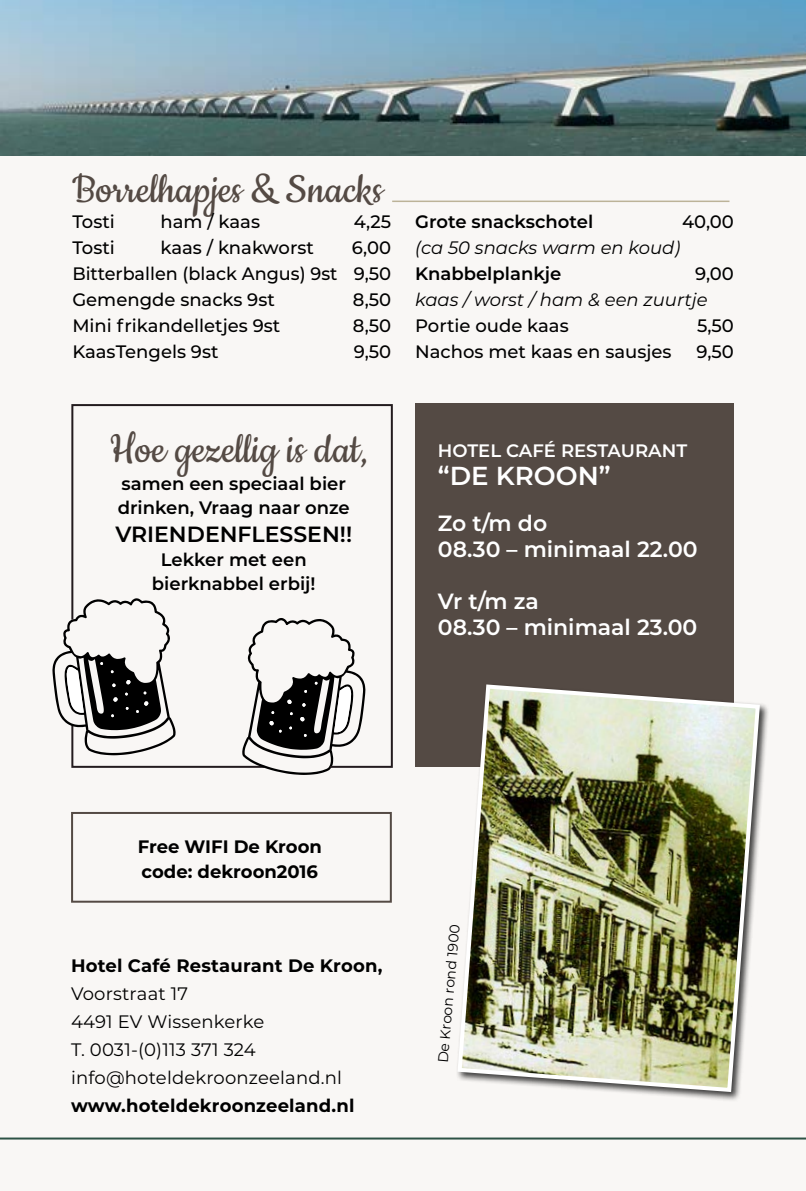
<style>
.page{position:relative;width:806px;height:1191px;background:#fff}
.page>*{position:absolute;margin:0;border:0;box-sizing:border-box;transform-origin:0 0}
.t1{font:46.8px "Cookie";color:#544a44}
.t2{font:600 26px "Montserrat";color:#fff}
.t3{font:600 22px/26px "Montserrat";color:#fff}
.t4{font:600 22px "Montserrat";color:#000}
.t5{font:500 18px/26px "Montserrat";color:#000;text-align:justify}
.t6{font:600 18px/24px "Montserrat";color:#000}
.t7{font:700 18px/24.4px "Montserrat";letter-spacing:.005em;color:#000}
.t8{font:18px/28px "Montserrat";letter-spacing:.01em;color:#000}
.t9{font:italic 18px "Montserrat";color:#000}
.t10{font:600 18px "Montserrat";color:#fff}
.t11{font:14px "Montserrat";color:#000}
</style>
<div class="page">
<div style="left:0;top:0;width:805px;height:1191px;background:#f9f7f5"></div>
<hr style="left:0;top:1137px;width:805px;height:2px;background:#2d5245">
<hr style="left:392px;top:201px;width:337px;height:1px;background:#bcb398">
<img style="left:0;top:0;width:805px;height:155px">
<div style="left:415px;top:403px;width:318px;height:364px;background:#544a44"></div>
<div style="left:455px;top:683px;width:314px;height:419px;background:#000;opacity:.75"></div>
<img style="left:455px;top:682px;width:306px;height:412px">
<div style="left:71px;top:812px;width:320px;height:90px;border:2px solid #544a44"></div>
<svg style="left:52px;top:621px;width:278px;height:154px"></svg>
<svg style="left:70px;top:404px;width:323px;height:365px"></svg>
<h1 class="t1" style="left:72px;top:165px;width:312px">Borrelhapjes &amp; Snacks</h1>
<p class="t5" style="left:72px;top:208px;width:44px">Tosti</p>
<p class="t5" style="left:160px;top:208px;width:101px">ham / kaas</p>
<p class="t5" style="left:353px;top:208px;width:39px">4,25</p>
<p class="t5" style="left:72px;top:234px;width:44px">Tosti</p>
<p class="t5" style="left:160px;top:234px;width:155px">kaas / knakworst</p>
<p class="t5" style="left:72px;top:234px;width:320px;text-indent:279px">6,00<br>Bitterballen (black Angus) 9st 9,50<br>Gemengde snacks 9st</p>
<p class="t5" style="left:352px;top:286px;width:40px">8,50</p>
<p class="t5" style="left:72px;top:312px;width:209px">Mini frikandelletjes 9st</p>
<p class="t5" style="left:352px;top:312px;width:40px">8,50</p>
<p class="t5" style="left:72px;top:338px;width:148px">KaasTengels 9st</p>
<p class="t5" style="left:353px;top:338px;width:39px">9,50</p>
<p class="t6" style="left:415px;top:209px;width:179px">Grote snackschotel</p>
<p class="t5" style="left:681px;top:208px;width:53px">40,00</p>
<p class="t9" style="left:415px;top:235px;width:266px">(ca 50 snacks warm en koud)</p>
<p class="t6" style="left:415px;top:261px;width:148px">Knabbelplankje</p>
<p class="t5" style="left:694px;top:260px;width:40px">9,00</p>
<p class="t9" style="left:415px;top:287px;width:294px">kaas / worst / ham &amp; een zuurtje</p>
<p class="t5" style="left:415px;top:312px;width:155px">Portie oude kaas</p>
<p class="t5" style="left:696px;top:312px;width:38px">5,50</p>
<p class="t5" style="left:415px;top:338px;width:258px">Nachos met kaas en sausjes</p>
<p class="t5" style="left:696px;top:338px;width:39px">9,50</p>
<h1 class="t1" style="left:109px;top:425px;width:259px">Hoe gezellig is dat,</h1>
<p class="t6" style="left:118px;top:471px;width:233px">samen een speciaal bier drinken, Vraag naar onze</p>
<p class="t4" style="left:115px;top:519px;width:238px">VRIENDENFLESSEN!!</p>
<p class="t6" style="left:152px;top:547px;width:165px;text-align:center">Lekker met een bierknabbel erbij!</p>
<p class="t10" style="left:437px;top:438px;width:251px">HOTEL CAFÉ RESTAURANT</p>
<h2 class="t2" style="left:437px;top:457px;width:174px">“DE KROON”</h2>
<p class="t3" style="left:437px;top:509px;width:261px">Zo t/m do<br>08.30 – minimaal 22.00</p>
<p class="t3" style="left:437px;top:587px;width:261px">Vr t/m za<br>08.30 – minimaal 23.00</p>
<p class="t7" style="left:138px;top:833px;width:185px">Free WIFI De Kroon code: dekroon2016</p>
<p class="t7" style="left:71px;top:952px;width:312px">Hotel Café Restaurant De Kroon,</p>
<p class="t8" style="left:71px;top:978px;width:272px">Voorstraat 17<br>4491 EV Wissenkerke<br>T. 0031-(0)113 371 324 info@hoteldekroonzeeland.nl</p>
<p class="t7" style="left:71px;top:1092px;width:285px">www.hoteldekroonzeeland.nl</p>
<p class="t11" style="left:433px;top:1061px;width:140px;rotate:-85deg">De Kroon rond 1900</p>
</div>
